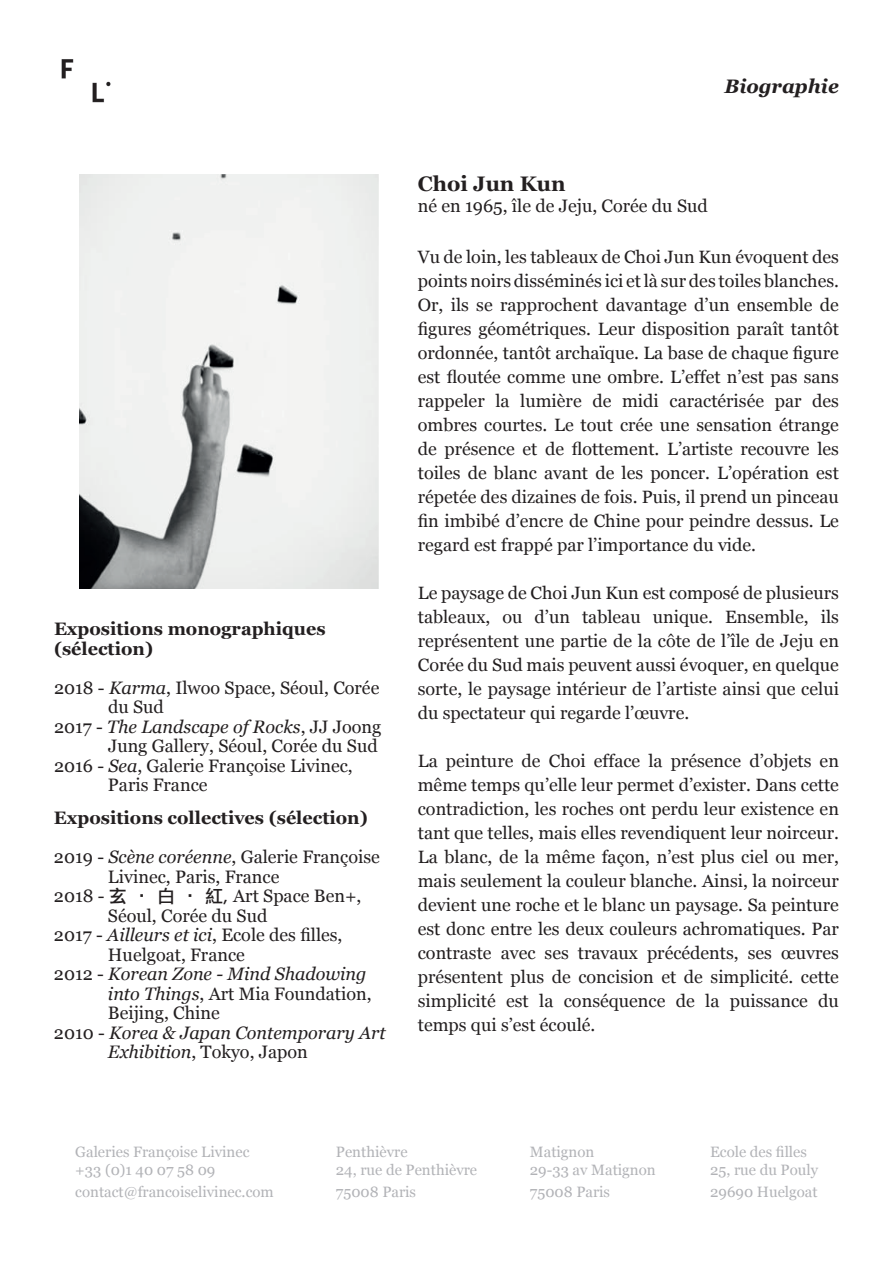
<style>
.page{position:relative;width:893px;height:1263px;background:#fff}
.page>*{position:absolute;margin:0;border:0;box-sizing:border-box;transform-origin:0 0}
.t1{font:700 21px "Georgia";color:#231f20}
.t2{font:italic 700 19.5px "Georgia";color:#231f20}
.t3{font:18px "Georgia";color:#231f20}
.t4{font:700 18px/19.5px "Georgia";color:#231f20}
.t5{font:italic 18px "Georgia";color:#231f20}
.t6{font:17.85px/24px "Georgia";color:#231f20;text-align:justify}
.t7{font:15px/18px "Georgia";color:#b2b3b7}
.s1{font-style:italic}
.s2{font-style:normal}
.s3{font-weight:400}
.s4{font-weight:400;font-style:italic}
.s5{font-family:"Li Gothic Med"}
</style>
<div class="page">
<img style="left:61px;top:59px;width:50px;height:44px">
<img style="left:80px;top:175px;width:298px;height:414px">
<p class="t2" style="left:725px;top:73px;width:116px">Biographie</p>
<p class="t4" style="left:54px;top:619px;width:273px">Expositions monographiques (sélection)</p>
<p class="t3" style="left:54px;top:677px;width:327px">2018 - <span class="s1">Karma</span>, Ilwoo Space, Séoul, Corée</p>
<p class="t3" style="left:108px;top:696px;width:57px">du Sud</p>
<p class="t5" style="left:54px;top:715px;width:329px"><span class="s2">2017 -</span> The Landscape of Rocks<span class="s2">, JJ Joong</span></p>
<p class="t3" style="left:108px;top:735px;width:271px">Jung Gallery, Séoul, Corée du Sud</p>
<p class="t3" style="left:54px;top:754px;width:300px">2016 - <span class="s1">Sea</span>, Galerie Françoise Livinec,</p>
<p class="t3" style="left:108px;top:774px;width:101px">Paris France</p>
<p class="t4" style="left:54px;top:799px;width:327px;line-height:39px">Expositions collectives (sélection)<br><span class="s3">2019 -</span> <span class="s4">Scène coréenne</span><span class="s3">, Galerie Françoise</span></p>
<p class="t3" style="left:108px;top:866px;width:173px">Livinec, Paris, France</p>
<p class="t3" style="left:54px;top:885px;width:309px">2018 - <span class="s5">玄 · 白 · 紅,</span> Art Space Ben+,</p>
<p class="t3" style="left:108px;top:905px;width:161px">Séoul, Corée du Sud</p>
<p class="t3" style="left:54px;top:924px;width:290px">2017 - <span class="s1">Ailleurs et ici</span>, Ecole des filles,</p>
<p class="t3" style="left:108px;top:944px;width:138px">Huelgoat, France</p>
<p class="t5" style="left:54px;top:963px;width:314px"><span class="s2">2012 -</span> Korean Zone - Mind Shadowing</p>
<p class="t3" style="left:108px;top:983px;width:265px"><span class="s1">into Things</span>, Art Mia Foundation,</p>
<p class="t3" style="left:108px;top:1002px;width:113px">Beijing, Chine</p>
<p class="t5" style="left:54px;top:1021px;width:333px"><span class="s2">2010 -</span> Korea &amp; Japan Contemporary Art</p>
<p class="t3" style="left:108px;top:1041px;width:201px"><span class="s1">Exhibition</span>, Tokyo, Japon</p>
<p class="t1" style="left:418px;top:170px;width:149px">Choi Jun Kun</p>
<p class="t3" style="left:418px;top:195px;width:291px">né en 1965, île de Jeju, Corée du Sud</p>
<p class="t6" style="left:418px;top:245px;width:423px">Vu de loin, les tableaux de Choi Jun Kun évoquent des points noirs disséminés ici et là sur des toiles blanches.<br>Or, ils se rapprochent davantage d’un ensemble de figures géométriques. Leur disposition paraît tantôt ordonnée, tantôt archaïque. La base de chaque figure est floutée comme une ombre. L’effet n’est pas sans rappeler la lumière de midi caractérisée par des ombres courtes. Le tout crée une sensation étrange de présence et de flottement. L’artiste recouvre les toiles de blanc avant de les poncer. L’opération est répetée des dizaines de fois. Puis, il prend un pinceau fin imbibé d’encre de Chine pour peindre dessus. Le regard est frappé par l’importance du vide.</p>
<p class="t6" style="left:418px;top:581px;width:423px">Le paysage de Choi Jun Kun est composé de plusieurs tableaux, ou d’un tableau unique. Ensemble, ils représentent une partie de la côte de l’île de Jeju en Corée du Sud mais peuvent aussi évoquer, en quelque sorte, le paysage intérieur de l’artiste ainsi que celui du spectateur qui regarde l’œuvre.</p>
<p class="t6" style="left:418px;top:749px;width:423px">La peinture de Choi efface la présence d’objets en même temps qu’elle leur permet d’exister. Dans cette contradiction, les roches ont perdu leur existence en tant que telles, mais elles revendiquent leur noirceur.<br>La blanc, de la même façon, n’est plus ciel ou mer, mais seulement la couleur blanche. Ainsi, la noirceur devient une roche et le blanc un paysage. Sa peinture est donc entre les deux couleurs achromatiques. Par contraste avec ses travaux précédents, ses œuvres présentent plus de concision et de simplicité. cette simplicité est la conséquence de la puissance du temps qui s’est écoulé.</p>
<p class="t7" style="left:75px;top:1143px;width:176px">Galeries Françoise Livinec +33 (0)1 40 07 58 09</p>
<p class="t7" style="left:75px;top:1183px;width:200px">contact@francoiselivinec.com</p>
<p class="t7" style="left:336px;top:1143px;width:143px">Penthièvre<br>24, rue de Penthièvre</p>
<p class="t7" style="left:336px;top:1183px;width:82px">75008 Paris</p>
<p class="t7" style="left:530px;top:1143px;width:127px">Matignon<br>29-33 av Matignon</p>
<p class="t7" style="left:530px;top:1183px;width:82px">75008 Paris</p>
<p class="t7" style="left:710px;top:1143px;width:109px">Ecole des filles<br>25, rue du Pouly</p>
<p class="t7" style="left:710px;top:1183px;width:109px">29690 Huelgoat</p>
</div>
